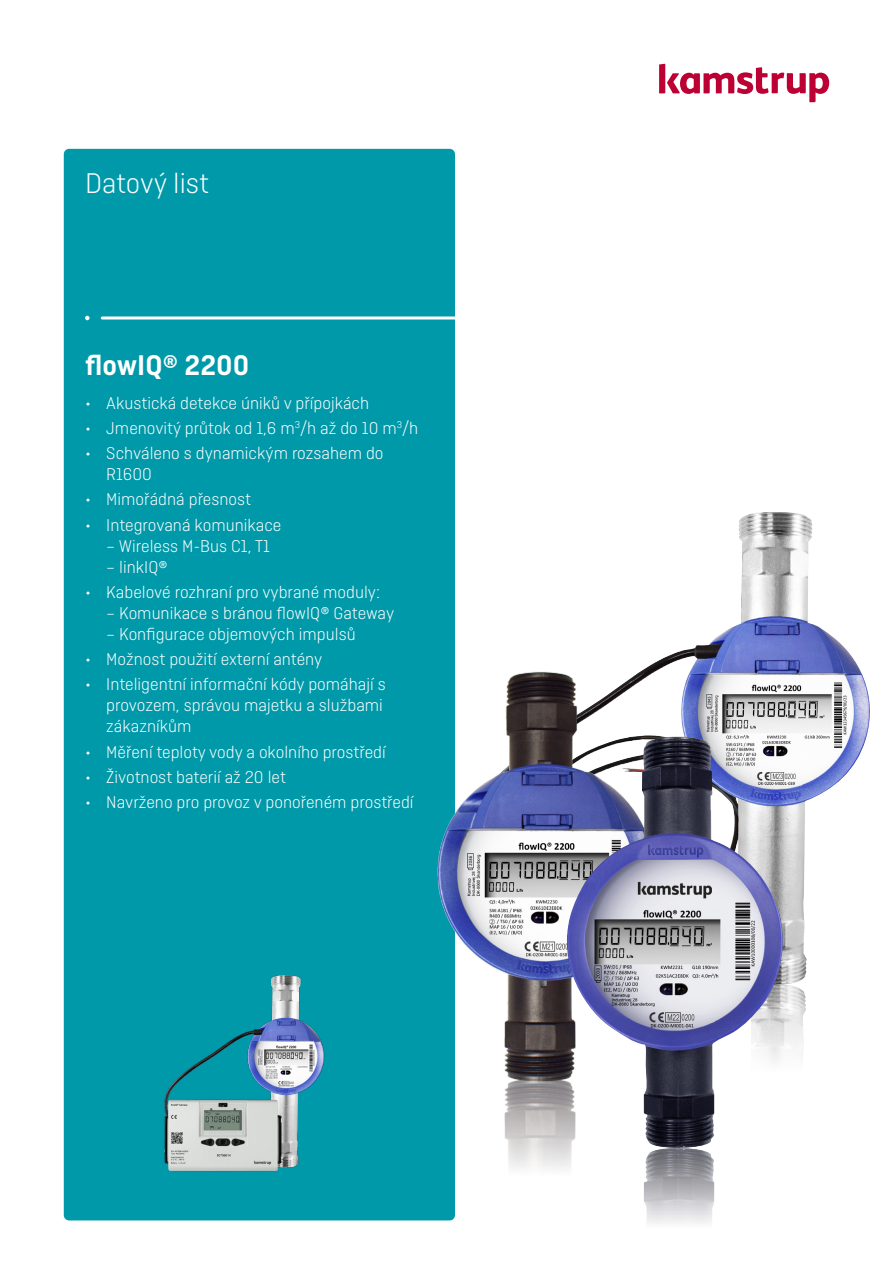
<style>
.page{position:relative;width:893px;height:1263px;background:#fff}
.page>*{position:absolute;margin:0;border:0;box-sizing:border-box;transform-origin:0 0}
.ProductName{font:600 30px "Ciutadella";color:#fff}
.Data_sheet{font:300 30px "Ciutadella";color:#fff}
.t1{font:300 18px/21px "Ciutadella";color:#fff}
</style>
<div class="page">
<div style="left:64px;top:149px;width:391px;height:1071px;background:#0099a9;border-radius:5px"></div>
<svg style="left:85px;top:316px;width:370px;height:4px"></svg>
<svg style="left:659px;top:64px;width:170px;height:38px"></svg>
<img style="left:164px;top:975px;width:161px;height:196px">
<img style="left:656px;top:512px;width:214px;height:472px">
<img style="left:783px;top:984px;width:23px;height:69px">
<img style="left:437px;top:662px;width:224px;height:399px">
<img style="left:421px;top:1061px;width:151px;height:160px">
<img style="left:560px;top:736px;width:223px;height:414px">
<img style="left:617px;top:1148px;width:118px;height:76px">
<p class="Data_sheet" style="left:85px;top:167px;width:125px">Datový list</p>
<p class="ProductName" style="left:85px;top:348px;width:166px">flowIQ® 2200</p>
<p class="t1" style="left:85px;top:392px;width:286px">• Akustická detekce úniků v přípojkách</p>
<p class="t1" style="left:85px;top:417px;width:335px">• Jmenovitý průtok od 1,6 m<sup>3</sup>/h až do 10 m<sup>3</sup>/h</p>
<p class="t1" style="left:106px;top:443px;width:279px;text-indent:-21px">• Schváleno s dynamickým rozsahem do<br>R1600</p>
<p class="t1" style="left:85px;top:489px;width:168px">• Mimořádná přesnost</p>
<p class="t1" style="left:85px;top:514px;width:198px">• Integrovaná komunikace</p>
<p class="t1" style="left:106px;top:535px;width:165px">– Wireless M-Bus C1, T1</p>
<p class="t1" style="left:106px;top:556px;width:63px">– linkIQ®</p>
<p class="t1" style="left:85px;top:581px;width:297px">• Kabelové rozhraní pro vybrané moduly:</p>
<p class="t1" style="left:106px;top:602px;width:289px">– Komunikace s bránou flowIQ® Gateway</p>
<p class="t1" style="left:106px;top:623px;width:251px">– Konfigurace objemových impulsů</p>
<p class="t1" style="left:85px;top:649px;width:239px">• Možnost použití externí antény</p>
<p class="t1" style="left:106px;top:674px;width:281px;text-indent:-21px">• Inteligentní informační kódy pomáhají s provozem, správou majetku a službami zákazníkům</p>
<p class="t1" style="left:85px;top:741px;width:302px">• Měření teploty vody a okolního prostředí</p>
<p class="t1" style="left:85px;top:766px;width:202px">• Životnost baterií až 20 let</p>
<p class="t1" style="left:85px;top:792px;width:330px">• Navrženo pro provoz v ponořeném prostředí</p>
</div>
